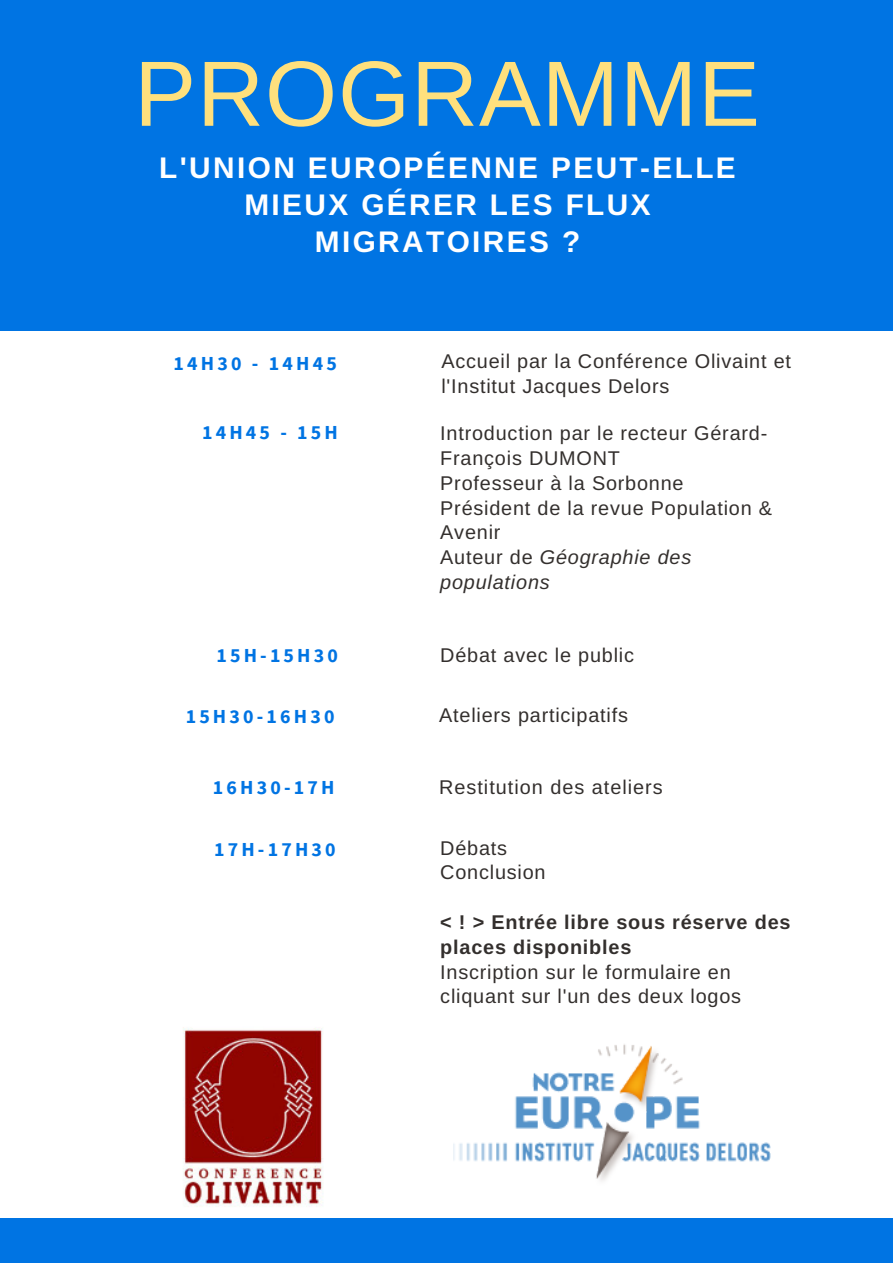
<style>
.page{position:relative;width:893px;height:1263px;background:#fff}
.page>*{position:absolute;margin:0;border:0;box-sizing:border-box;transform-origin:0 0}
.t1{font:92.7px "Arimo";letter-spacing:.01em;color:#ffe07d}
.t2{font:700 29.85px/37.2px "Arimo";letter-spacing:.08em;color:#fff;text-align:center}
.t3{font:19.8px/24.8px "Arimo";letter-spacing:.04em;color:#332f2d}
.t4{font:700 19.8px "Source Sans Pro";letter-spacing:.16em;color:#0074e3}
.t5{font:700 19.8px/24.8px "Arimo";letter-spacing:.04em;color:#332f2d}
.s1{font-style:italic}
</style>
<div class="page">
<div style="left:0;top:0;width:893px;height:331px;background:#0074e3"></div>
<div style="left:0;top:1218px;width:893px;height:45px;background:#0074e3"></div>
<img style="left:453px;top:1044px;width:317px;height:137px">
<img style="left:183px;top:1027px;width:140px;height:180px">
<h1 class="t1" style="left:134px;top:42px;width:627px">PROGRAMME</h1>
<h2 class="t2" style="left:159px;top:149px;width:578px">L'UNION EUROPÉENNE PEUT-ELLE<br>MIEUX GÉRER LES FLUX<br>MIGRATOIRES ?</h2>
<p class="t4" style="left:174px;top:351px;width:165px">14H30 - 14H45</p>
<p class="t3" style="left:441px;top:349px;width:351px">Accueil par la Conférence Olivaint et l'Institut Jacques Delors</p>
<p class="t4" style="left:202px;top:420px;width:137px">14H45 - 15H</p>
<p class="t3" style="left:440px;top:421px;width:333px">Introduction par le recteur Gérard-<br>François DUMONT<br>Professeur à la Sorbonne<br>Président de la revue Population &amp;<br>Avenir<br>Auteur de <span class="s1">Géographie des populations</span></p>
<p class="t4" style="left:216px;top:643px;width:123px">15H-15H30</p>
<p class="t3" style="left:440px;top:643px;width:195px">Débat avec le public</p>
<p class="t4" style="left:186px;top:703px;width:150px">15H30-16H30</p>
<p class="t3" style="left:439px;top:702px;width:190px">Ateliers participatifs</p>
<p class="t4" style="left:213px;top:774px;width:123px">16H30-17H</p>
<p class="t3" style="left:439px;top:775px;width:225px">Restitution des ateliers</p>
<p class="t4" style="left:214px;top:836px;width:123px">17H-17H30</p>
<p class="t3" style="left:440px;top:835px;width:107px">Débats<br>Conclusion</p>
<p class="t5" style="left:440px;top:910px;width:352px">&lt; ! &gt; Entrée libre sous réserve des places disponibles</p>
<p class="t3" style="left:440px;top:959px;width:302px">Inscription sur le formulaire en cliquant sur l'un des deux logos</p>
</div>
